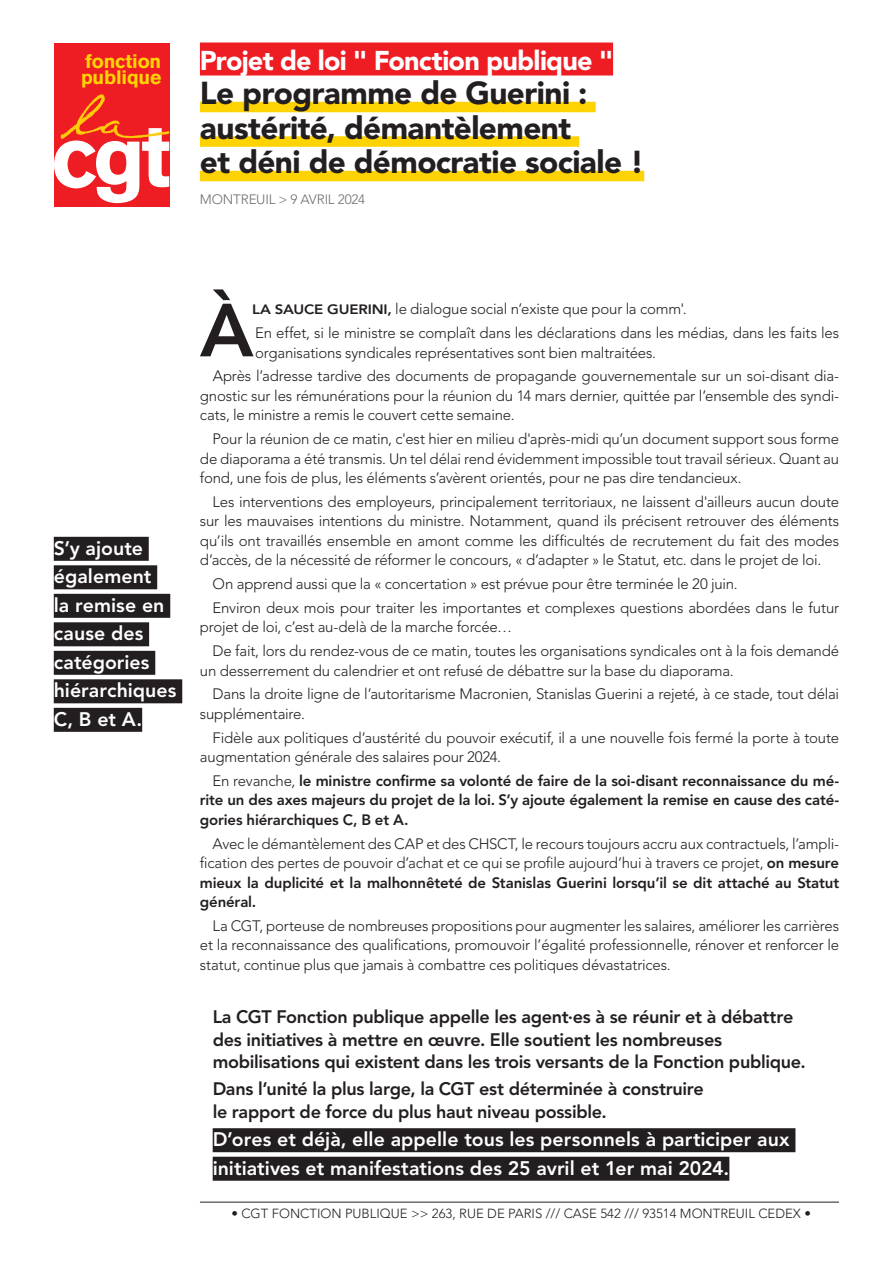
<style>
.page{position:relative;width:893px;height:1263px;background:#fff}
.page>*{position:absolute;margin:0;border:0;box-sizing:border-box;transform-origin:0 0}
.t1{font:800 74.25px "Avenir LT Std";color:#231f20}
.t2{font:900 31.5px/34.5px "Avenir LT Std";letter-spacing:-.02em;color:#231f20}
.t3{font:900 27px "Avenir LT Std";letter-spacing:-.03em;color:#fff}
.t4{font:800 19.5px/28.5px "Avenir LT Std";color:#fff}
.t5{font:700 19.35px/16.2px "Akzidenz Grotesk BQ";letter-spacing:-.01em;color:#fed304}
.t6{font:800 18px/22.5px "Avenir LT Std";letter-spacing:-.015em;color:#231f20}
.t7{font:300 15px/19.5px "Avenir LT Std";letter-spacing:-.015em;color:#231f20}
.t8{font:800 15px/23.7px "Avenir LT Std";letter-spacing:-.01em;color:#231f20}
.t9{font:300 13.5px "Avenir LT Std";letter-spacing:-.01em;color:#6c6d70}
.t10{font:300 13.2px "Avenir LT Std";color:#231f20}
.s1{font-weight:800;font-size:13.5px}
.s2{font-weight:300}
.s3{font-weight:800}
</style>
<div class="page">
<div style="left:213px;top:1128px;width:582px;height:24px;background:#231f20"></div>
<div style="left:213px;top:1157px;width:516px;height:24px;background:#231f20"></div>
<hr style="left:200px;top:1202px;width:639px;height:1px;background:#231f20">
<div style="left:54px;top:43px;width:115px;height:163px;background:#ee1d23"></div>
<svg style="left:54px;top:94px;width:115px;height:109px"></svg>
<div style="left:200px;top:43px;width:413px;height:33px;background:#ee1d23"></div>
<div style="left:200px;top:102px;width:396px;height:10px;background:#fed304"></div>
<div style="left:200px;top:136px;width:379px;height:11px;background:#fed304"></div>
<div style="left:200px;top:171px;width:444px;height:10px;background:#fed304"></div>
<div style="left:54px;top:537px;width:95px;height:24px;background:#231f20"></div>
<div style="left:54px;top:565px;width:103px;height:24px;background:#231f20"></div>
<div style="left:54px;top:594px;width:116px;height:24px;background:#231f20"></div>
<div style="left:54px;top:622px;width:95px;height:24px;background:#231f20"></div>
<div style="left:54px;top:651px;width:101px;height:24px;background:#231f20"></div>
<div style="left:54px;top:679px;width:128px;height:24px;background:#231f20"></div>
<div style="left:54px;top:708px;width:88px;height:24px;background:#231f20"></div>
<p class="t5" style="left:81px;top:53px;width:82px">fonction publique</p>
<h3 class="t3" style="left:200px;top:44px;width:415px">Projet de loi " Fonction publique "</h3>
<h2 class="t2" style="left:200px;top:76px;width:446px">Le programme de Guerini : austérité, démantèlement<br>et déni de démocratie sociale !</h2>
<p class="t9" style="left:200px;top:192px;width:167px">MONTREUIL &gt; 9 AVRIL 2024</p>
<h3 class="t4" style="left:54px;top:534px;width:124px">S’y ajoute également<br>la remise en cause des catégories hiérarchiques<br>C, B et A.</h3>
<h1 class="t1" style="left:200px;top:287px;width:55px">À</h1>
<p class="t7" style="left:252px;top:297px;width:589px;line-height:23.7px"><span class="s1">LA SAUCE GUERINI,</span> le dialogue social n’existe que pour la comm'.<br>En effet, si le ministre se complaît dans les déclarations dans les médias, dans les faits les</p>
<p class="t7" style="left:213px;top:341px;width:628px;line-height:23.7px;text-indent:43px">organisations syndicales représentatives sont bien maltraitées.<br>Après l’adresse tardive des documents de propagande gouvernementale sur un soi-disant dia-</p>
<p class="t7" style="left:200px;top:386px;width:641px">gnostic sur les rémunérations pour la réunion du 14 mars dernier, quittée par l’ensemble des syndi&shy;cats, le ministre a remis le couvert cette semaine.</p>
<p class="t7" style="left:200px;top:429px;width:641px;text-align:justify;text-indent:13px">Pour la réunion de ce matin, c'est hier en milieu d'après-midi qu’un document support sous forme de diaporama a été transmis. Un tel délai rend évidemment impossible tout travail sérieux. Quant au fond, une fois de plus, les éléments s’avèrent orientés, pour ne pas dire tendancieux.</p>
<p class="t7" style="left:200px;top:492px;width:641px;text-align:justify;text-indent:13px">Les interventions des employeurs, principalement territoriaux, ne laissent d'ailleurs aucun doute sur les mauvaises intentions du ministre. Notamment, quand ils précisent retrouver des éléments qu’ils ont travaillés ensemble en amont comme les difficultés de recrutement du fait des modes d’accès, de la nécessité de réformer le concours, « d’adapter » le Statut, etc. dans le projet de loi.</p>
<p class="t7" style="left:213px;top:572px;width:628px;line-height:23.7px">On apprend aussi que la « concertation » est prévue pour être terminée le 20 juin.<br>Environ deux mois pour traiter les importantes et complexes questions abordées dans le futur</p>
<p class="t7" style="left:213px;top:615px;width:628px;line-height:23.7px;text-indent:-13px">projet de loi, c’est au-delà de la marche forcée…<br>De fait, lors du rendez-vous de ce matin, toutes les organisations syndicales ont à la fois demandé</p>
<p class="t7" style="left:213px;top:659px;width:628px;line-height:23.7px;text-indent:-13px">un desserrement du calendrier et ont refusé de débattre sur la base du diaporama.<br>Dans la droite ligne de l’autoritarisme Macronien, Stanislas Guerini a rejeté, à ce stade, tout délai</p>
<p class="t7" style="left:213px;top:702px;width:628px;line-height:23.7px;text-indent:-13px">supplémentaire.<br>Fidèle aux politiques d’austérité du pouvoir exécutif, il a une nouvelle fois fermé la porte à toute</p>
<p class="t8" style="left:213px;top:745px;width:628px;text-indent:-13px"><span class="s2">augmentation générale des salaires pour 2024.<br>En revanche,</span> le ministre confirme sa volonté de faire de la soi-disant reconnaissance du mé-</p>
<p class="t8" style="left:200px;top:790px;width:641px;line-height:19.5px">rite un des axes majeurs du projet de la loi. S’y ajoute également la remise en cause des caté&shy;gories hiérarchiques C, B et A.</p>
<p class="t7" style="left:200px;top:834px;width:641px;text-align:justify;text-indent:13px">Avec le démantèlement des CAP et des CHSCT, le recours toujours accru aux contractuels, l’ampli&shy;fication des pertes de pouvoir d’achat et ce qui se profile aujourd’hui à travers ce projet, <span class="s3">on mesure mieux la duplicité et la malhonnêteté de Stanislas Guerini lorsqu’il se dit attaché au Statut général.</span></p>
<p class="t7" style="left:200px;top:916px;width:641px;text-align:justify;text-indent:13px">La CGT, porteuse de nombreuses propositions pour augmenter les salaires, améliorer les carrières et la reconnaissance des qualifications, promouvoir l’égalité professionnelle, rénover et renforcer le statut, continue plus que jamais à combattre ces politiques dévastatrices.</p>
<p class="t6" style="left:213px;top:1006px;width:595px">La CGT Fonction publique appelle les agent·es à se réunir et à débattre des initiatives à mettre en œuvre. Elle soutient les nombreuses mobilisations qui existent dans les trois versants de la Fonction publique.</p>
<p class="t6" style="left:213px;top:1078px;width:493px">Dans l’unité la plus large, la CGT est déterminée à construire le rapport de force du plus haut niveau possible.</p>
<h3 class="t4" style="left:213px;top:1125px;width:578px">D’ores et déjà, elle appelle tous les personnels à participer aux initiatives et manifestations des 25 avril et 1er mai 2024.</h3>
<p class="t10" style="left:231px;top:1205px;width:581px">• CGT FONCTION PUBLIQUE &gt;&gt; 263, RUE DE PARIS /// CASE 542 /// 93514 MONTREUIL CEDEX •</p>
</div>
